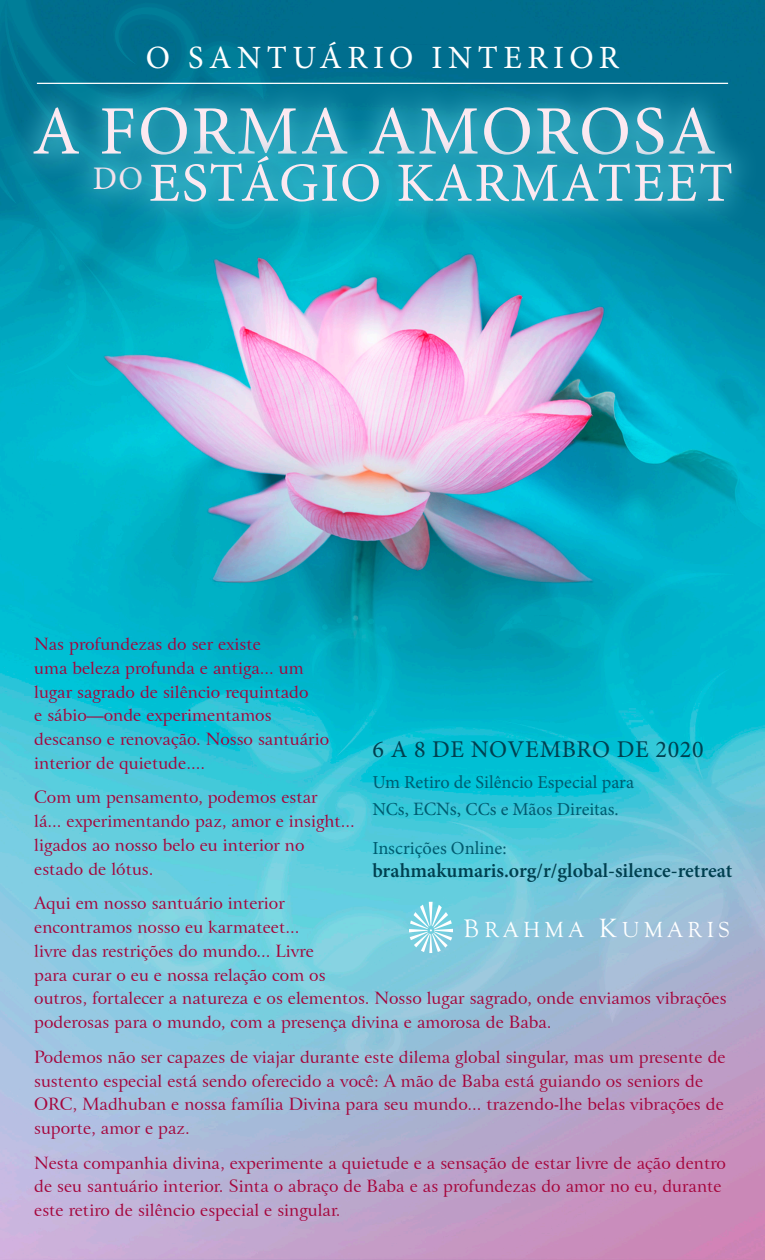
<style>
.page{position:relative;width:765px;height:1260px;background:#fff}
.page>*{position:absolute;margin:0;border:0;box-sizing:border-box;transform-origin:0 0}
.t1{font:69.5px "Minion Pro";letter-spacing:.03em;color:#fce9f1}
.t2{font:55.25px "Minion Pro";letter-spacing:.03em;color:#fce9f1}
.t3{font:33px "Minion Pro";color:#fbe3ed}
.t4{font:32.5px "Minion Pro";letter-spacing:.17em;color:#fff}
.t5{font:24.12px "Minion Pro";letter-spacing:.03em;color:#003f4f}
.t6{font:22.5px "Goudy Old Style T";letter-spacing:.2em;color:#fff}
.t7{font:600 20px "Minion Pro";color:#003f4f}
.t8{font:18.38px "Minion Pro";color:#005b70}
.t9{font:18.25px/27px "Minion Pro";color:#005b70}
.t10{font:16.88px/23.8px "Arrus BT";color:#a5043b}
.s1{font-size:18.88px}
.s2{font-size:26.12px}
.s3{font-size:27.25px}
</style>
<div class="page">
<img style="left:0;top:0;width:765px;height:1260px">
<svg style="left:409px;top:902px;width:44px;height:51px"></svg>
<div style="left:64px;top:137px;width:107px;height:82px;background:#41b9cd;opacity:.75"></div>
<div style="left:5px;top:78px;width:739px;height:106px;background:#41b9cd;opacity:.75"></div>
<div style="left:121px;top:127px;width:640px;height:104px;background:#41b9cd;opacity:.75"></div>
<hr style="left:37px;top:83px;width:691px;height:1px;background:#fff">
<p class="t4" style="left:146px;top:36px;width:475px">O SANTUÁRIO INTERIOR</p>
<p class="t1" style="left:32px;top:85px;width:685px">A FORMA AMOROSA</p>
<p class="t2" style="left:149px;top:146px;width:586px">ESTÁGIO KARMATEET</p>
<p class="t3" style="left:93px;top:156px;width:52px">DO</p>
<p class="t10" style="left:34px;top:633px;width:296px">Nas profundezas do ser existe<br>uma beleza profunda e antiga... um lugar sagrado de silêncio requintado<br>e sábio—onde experimentamos descanso e renovação. Nosso santuário interior de quietude....</p>
<p class="t10" style="left:34px;top:786px;width:322px">Com um pensamento, podemos estar<br>lá... experimentando paz, amor e insight... ligados ao nosso belo eu interior no estado de lótus.</p>
<p class="t10" style="left:34px;top:892px;width:694px">Aqui em nosso santuário interior<br>encontramos nosso eu karmateet...<br>livre das restrições do mundo... Livre<br>para curar o eu e nossa relação com os<br>outros, fortalecer a natureza e os elementos. Nosso lugar sagrado, onde enviamos vibrações poderosas para o mundo, com a presença divina e amorosa de Baba.</p>
<p class="t10" style="left:34px;top:1045px;width:693px">Podemos não ser capazes de viajar durante este dilema global singular, mas um presente de sustento especial está sendo oferecido a você: A mão de Baba está guiando os seniors de ORC, Madhuban e nossa família Divina para seu mundo... trazendo-lhe belas vibrações de suporte, amor e paz.</p>
<p class="t10" style="left:34px;top:1151px;width:693px">Nesta companhia divina, experimente a quietude e a sensação de estar livre de ação dentro de seu santuário interior. Sinta o abraço de Baba e as profundezas do amor no eu, durante este retiro de silêncio especial e singular.</p>
<p class="t5" style="left:372px;top:733px;width:333px">6 A 8 DE NOVEMBRO DE 2020</p>
<p class="t9" style="left:372px;top:769px;width:263px">Um Retiro de Silêncio Especial para<br>NCs, <span class="s1">ECNs,</span> CCs e Mãos Direitas.</p>
<p class="t8" style="left:372px;top:836px;width:136px">Inscrições Online:</p>
<p class="t7" style="left:372px;top:857px;width:361px">brahmakumaris.org/r/global-silence-retreat</p>
<p class="t6" style="left:463px;top:917px;width:268px"><span class="s2">B</span>RAHMA <span class="s3">K</span>UMARIS</p>
</div>
